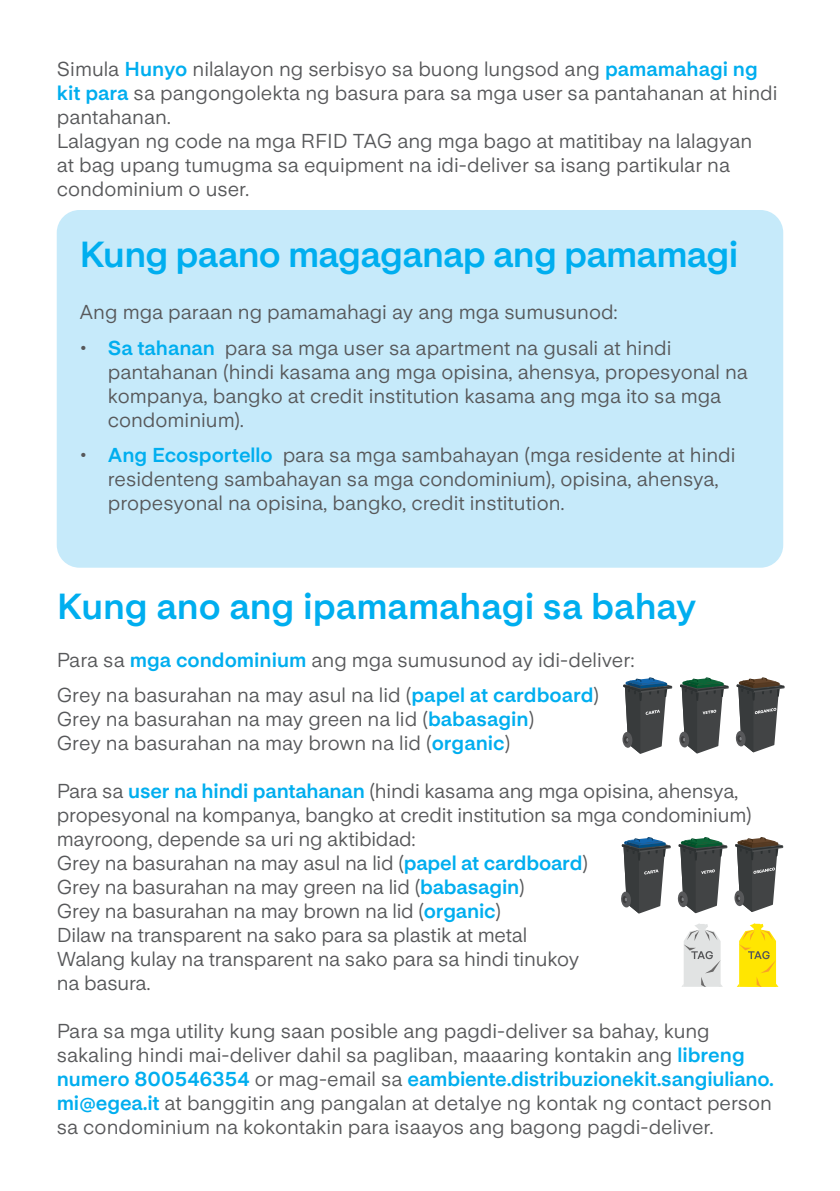
<style>
.page{position:relative;width:840px;height:1191px;background:#fff}
.page>*{position:absolute;margin:0;border:0;box-sizing:border-box;transform-origin:0 0}
.t1{font:700 36px "Life Sans";letter-spacing:-.02em;color:#00aeef}
.t2{font:700 36px "Life Sans";color:#00aeef}
.t3{font:20px/24px "Life Sans";color:#57585a}
.s1{font-weight:700;color:#00aeef}
</style>
<div class="page">
<svg style="left:623px;top:677px;width:48px;height:77px"></svg>
<svg style="left:679px;top:677px;width:49px;height:76px"></svg>
<svg style="left:736px;top:677px;width:48px;height:75px"></svg>
<svg style="left:621px;top:837px;width:49px;height:76px"></svg>
<svg style="left:678px;top:837px;width:49px;height:76px"></svg>
<svg style="left:734px;top:837px;width:48px;height:75px"></svg>
<div style="left:57px;top:210px;width:725px;height:357px;background:#c6eafa;border-radius:23px"></div>
<svg style="left:682px;top:923px;width:40px;height:63px"></svg>
<svg style="left:736px;top:923px;width:42px;height:64px"></svg>
<p class="t3" style="left:57px;top:57px;width:721px">Simula <span class="s1">Hunyo</span> nilalayon ng serbisyo sa buong lungsod ang <span class="s1">pamamahagi ng kit para</span> sa pangongolekta ng basura para sa mga user sa pantahanan at hindi pantahanan.</p>
<p class="t3" style="left:57px;top:129px;width:696px">Lalagyan ng code na mga RFID TAG ang mga bago at matitibay na lalagyan at bag upang tumugma sa equipment na idi-deliver sa isang partikular na condominium o user.</p>
<p class="t1" style="left:79px;top:234px;width:660px">Kung paano magaganap ang pamamagi</p>
<p class="t3" style="left:79px;top:300px;width:539px">Ang mga paraan ng pamamahagi ay ang mga sumusunod:</p>
<p class="t3" style="left:108px;top:336px;width:641px;text-indent:-28px">• <span class="s1">Sa tahanan</span> para sa mga user sa apartment na gusali at hindi pantahanan (hindi kasama ang mga opisina, ahensya, propesyonal na kompanya, bangko at credit institution kasama ang mga ito sa mga condominium).</p>
<p class="t3" style="left:108px;top:443px;width:629px;text-indent:-28px">• <span class="s1">Ang Ecosportello</span> para sa mga sambahayan (mga residente at hindi residenteng sambahayan sa mga condominium), opisina, ahensya, propesyonal na opisina, bangko, credit institution.</p>
<p class="t2" style="left:57px;top:585px;width:641px">Kung ano ang ipamamahagi sa bahay</p>
<p class="t3" style="left:57px;top:648px;width:579px">Para sa <span class="s1">mga condominium</span> ang mga sumusunod ay idi-deliver:</p>
<p class="t3" style="left:57px;top:683px;width:543px">Grey na basurahan na may asul na lid (<span class="s1">papel at cardboard</span>)</p>
<p class="t3" style="left:57px;top:707px;width:479px">Grey na basurahan na may green na lid (<span class="s1">babasagin</span>)</p>
<p class="t3" style="left:57px;top:731px;width:455px">Grey na basurahan na may brown na lid (<span class="s1">organic</span>)</p>
<p class="t3" style="left:57px;top:779px;width:696px">Para sa <span class="s1">user na hindi pantahanan</span> (hindi kasama ang mga opisina, ahensya, propesyonal na kompanya, bangko at credit institution sa mga condominium) mayroong, depende sa uri ng aktibidad:</p>
<p class="t3" style="left:57px;top:851px;width:532px">Grey na basurahan na may asul na lid (<span class="s1">papel at cardboard</span>)</p>
<p class="t3" style="left:57px;top:875px;width:469px">Grey na basurahan na may green na lid (<span class="s1">babasagin</span>)</p>
<p class="t3" style="left:57px;top:899px;width:445px">Grey na basurahan na may brown na lid (<span class="s1">organic</span>)</p>
<p class="t3" style="left:57px;top:923px;width:471px">Dilaw na transparent na sako para sa plastik at metal</p>
<p class="t3" style="left:57px;top:947px;width:523px">Walang kulay na transparent na sako para sa hindi tinukoy</p>
<p class="t3" style="left:57px;top:971px;width:95px">na basura.</p>
<p class="t3" style="left:57px;top:1019px;width:718px">Para sa mga utility kung saan posible ang pagdi-deliver sa bahay, kung sakaling hindi mai-deliver dahil sa pagliban, maaaring kontakin ang <span class="s1">libreng numero 800546354</span> or mag-email sa <span class="s1">eambiente.distribuzionekit.sangiuliano. mi@egea.it</span> at banggitin ang pangalan at detalye ng kontak ng contact person sa condominium na kokontakin para isaayos ang bagong pagdi-deliver.</p>
</div>
